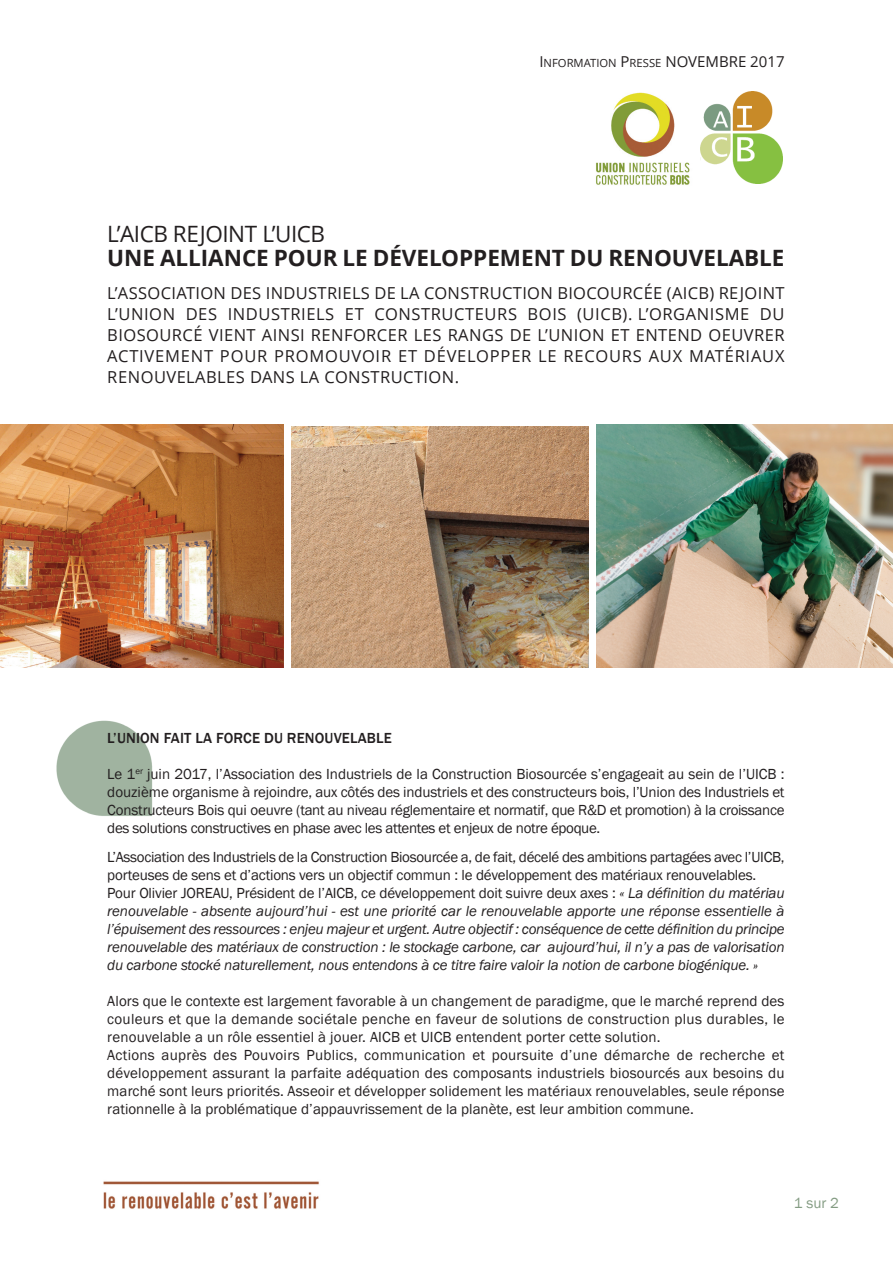
<style>
.page{position:relative;width:893px;height:1263px;background:#fff}
.page>*{position:absolute;margin:0;border:0;box-sizing:border-box;transform-origin:0 0}
.t1{font:700 22.5px "Open Sans";color:#231f20}
.t2{font:22.5px "Open Sans";letter-spacing:-.02em;color:#231f20}
.t3{font:16.5px/21px "Open Sans";letter-spacing:.025em;color:#231f20;text-align:justify}
.t4{font:15px/18px "Franklin Gothic";letter-spacing:.01em;color:#231f20;text-align:justify}
.t5{font:italic 15px/18px "Franklin Gothic";letter-spacing:-.015em;color:#231f20}
.t6{font:500 15px "Franklin Gothic";letter-spacing:.01em;color:#231f20}
.t7{font:15px "Franklin Gothic";color:#849c83}
.t8{font:11.25px "Open Sans";color:#231f20}
.s1{font-size:15px}
.s2{font-style:normal}
</style>
<div class="page">
<img style="left:700px;top:92px;width:83px;height:91px">
<img style="left:596px;top:92px;width:94px;height:93px">
<img style="left:56px;top:720px;width:97px;height:96px">
<img style="left:103px;top:1181px;width:216px;height:28px">
<img style="left:0;top:425px;width:284px;height:243px">
<img style="left:292px;top:426px;width:296px;height:241px">
<img style="left:597px;top:425px;width:296px;height:243px">
<p class="t8" style="left:539px;top:55px;width:247px"><span class="s1">I</span>NFORMATION <span class="s1">P</span>RESSE <span class="s1">NOVEMBRE 2017</span></p>
<h1 class="t2" style="left:107px;top:218px;width:219px">L’AICB REJOINT L’UICB</h1>
<h1 class="t1" style="left:107px;top:242px;width:679px">UNE ALLIANCE POUR LE DÉVELOPPEMENT DU RENOUVELABLE</h1>
<p class="t3" style="left:107px;top:282px;width:679px">L’ASSOCIATION DES INDUSTRIELS DE LA CONSTRUCTION BIOCOURCÉE (AICB) REJOINT L’UNION DES INDUSTRIELS ET CONSTRUCTEURS BOIS (UICB). L’ORGANISME DU BIOSOURCÉ VIENT AINSI RENFORCER LES RANGS DE L’UNION ET ENTEND OEUVRER ACTIVEMENT POUR PROMOUVOIR ET DÉVELOPPER LE RECOURS AUX MATÉRIAUX RENOUVELABLES DANS LA CONSTRUCTION.</p>
<p class="t6" style="left:107px;top:730px;width:286px">L’UNION FAIT LA FORCE DU RENOUVELABLE</p>
<p class="t4" style="left:107px;top:765px;width:679px">Le 1<sup>er</sup> juin 2017, l’Association des Industriels de la Construction Biosourcée s’engageait au sein de l’UICB : douzième organisme à rejoindre, aux côtés des industriels et des constructeurs bois, l’Union des Industriels et Constructeurs Bois qui oeuvre (tant au niveau réglementaire et normatif, que R&amp;D et promotion) à la croissance des solutions constructives en phase avec les attentes et enjeux de notre époque.</p>
<p class="t5" style="left:107px;top:848px;width:679px"><span class="s2">L’Association des Industriels de la Construction Biosourcée a, de fait, décelé des ambitions partagées avec l’UICB, porteuses de sens et d’actions vers un objectif commun : le développement des matériaux renouvelables.<br>Pour Olivier JOREAU, Président de l’AICB, ce développement doit suivre deux axes :</span> « La définition du matériau renouvelable - absente aujourd’hui - est une priorité car le renouvelable apporte une réponse essentielle à l’épuisement des ressources : enjeu majeur et urgent. Autre objectif : conséquence de cette définition du principe renouvelable des matériaux de construction : le stockage carbone, car aujourd’hui, il n’y a pas de valorisation du carbone stocké naturellement, nous entendons à ce titre faire valoir la notion de carbone biogénique. »</p>
<p class="t4" style="left:107px;top:992px;width:679px;text-align:left">Alors que le contexte est largement favorable à un changement de paradigme, que le marché reprend des couleurs et que la demande sociétale penche en faveur de solutions de construction plus durables, le renouvelable a un rôle essentiel à jouer. AICB et UICB entendent porter cette solution.<br>Actions auprès des Pouvoirs Publics, communication et poursuite d’une démarche de recherche et développement assurant la parfaite adéquation des composants industriels biosourcés aux besoins du marché sont leurs priorités. Asseoir et développer solidement les matériaux renouvelables, seule réponse rationnelle à la problématique d’appauvrissement de la planète, est leur ambition commune.</p>
<p class="t7" style="left:794px;top:1194px;width:47px">1 sur 2</p>
</div>
